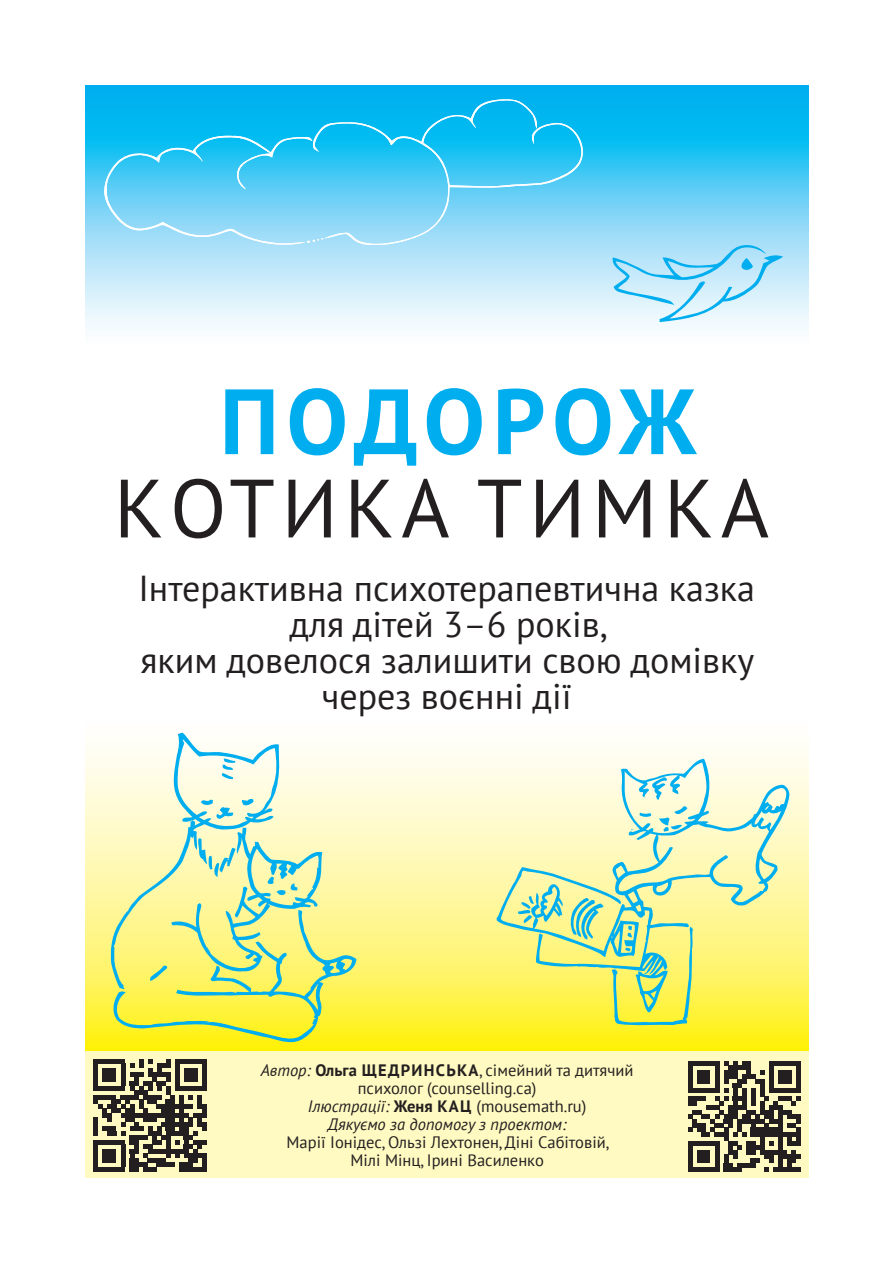
<style>
.page{position:relative;width:893px;height:1263px;background:#fff}
.page>*{position:absolute;margin:0;border:0;box-sizing:border-box;transform-origin:0 0}
.t1{font:700 92.4px "PT Sans";letter-spacing:.065em;color:#00aeef}
.t2{font:82.5px "PT Sans";letter-spacing:.08em;color:#231f20}
.t3{font:36px/36px "PT Sans";color:#231f20;text-align:center}
.t4{font:16.5px/18px "PT Sans";color:#231f20;text-align:center}
.s1{font-style:italic}
.s2{font-weight:700}
</style>
<div class="page">
<svg style="left:85px;top:85px;width:723px;height:245px;background:#85d8f7"></svg>
<svg style="left:611px;top:242px;width:172px;height:80px;background:#b3e4f9"></svg>
<svg style="left:104px;top:99px;width:485px;height:148px;background:#4bc9f4"></svg>
<div style="left:85px;top:1051px;width:589px;height:127px;background:#fffac1"></div>
<svg style="left:94px;top:1059px;width:112px;height:112px"></svg>
<hr style="left:143px;top:1167px;width:14px;height:4px;background:#231f20">
<hr style="left:179px;top:1167px;width:27px;height:4px;background:#231f20">
<svg style="left:85px;top:732px;width:723px;height:319px"></svg>
<svg style="left:110px;top:733px;width:246px;height:313px;background:#e5f0a5"></svg>
<svg style="left:496px;top:759px;width:293px;height:267px;background:#e3efa6"></svg>
<div style="left:674px;top:1051px;width:134px;height:127px;background:#fffac1"></div>
<svg style="left:688px;top:1061px;width:112px;height:111px"></svg>
<h1 class="t1" style="left:220px;top:371px;width:478px">ПОДОРОЖ</h1>
<h2 class="t2" style="left:114px;top:463px;width:656px">КОТИКА ТИМКА</h2>
<h3 class="t3" style="left:138px;top:572px;width:618px">Інтерактивна психотерапевтична казка для дітей 3–6 років,<br>яким довелося залишити свою домівку через воєнні дії</h3>
<p class="t4" style="left:261px;top:1062px;width:374px"><span class="s1">Автор:</span> <span class="s2">Ольга ЩЕДРИНСЬКА</span>, сімейний та дитячий психолог (counselling.ca)<br><span class="s1">Ілюстрації:</span> <span class="s2">Женя КАЦ</span> (mousemath.ru)<br><span class="s1">Дякуємо за допомогу з проектом:</span></p>
<p class="t4" style="left:286px;top:1134px;width:324px">Марії Іонідес, Ользі Лехтонен, Діні Сабітовій,<br>Мілі Мінц, Ірині Василенко</p>
</div>
